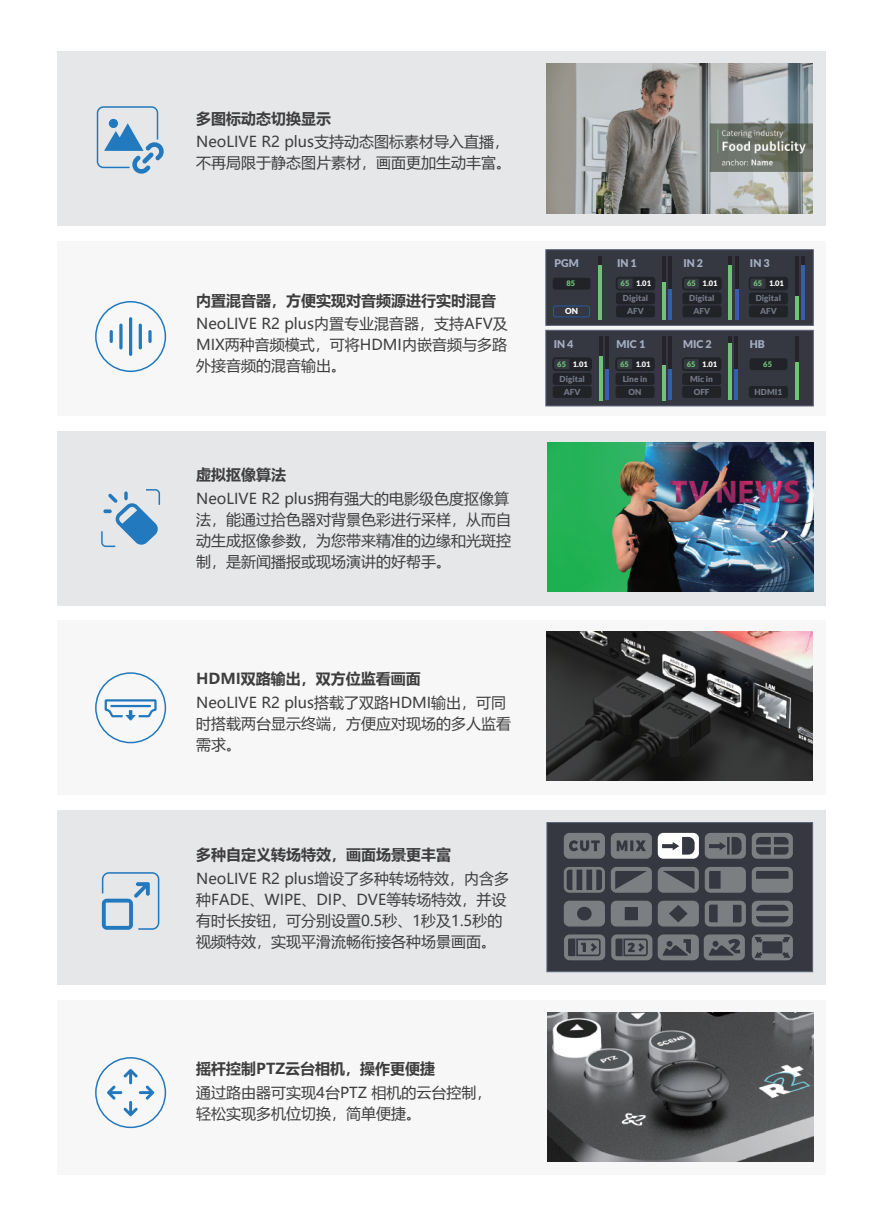
<style>
.page{position:relative;width:893px;height:1212px;background:#fff}
.page>*{position:absolute;margin:0;border:0;box-sizing:border-box;transform-origin:0 0}
.t1{font:15px/21px "Microsoft Ya Hei";color:#3e3e3f}
.t2{font:700 15px "Microsoft Ya Hei";color:#3e3e3f}
.t3{font:900 10.65px "Lato";color:#a3aec2}
.t4{font:900 8.25px "Lato";color:#737987}
.t5{font:900 8.25px "Lato";color:#fff}
.t6{font:900 7.5px "Lato";color:#fff}
.t7{font:900 7.5px "Lato";color:#70c276}
.s1{color:#70c276}
</style>
<div class="page">
<div style="left:57px;top:810px;width:768px;height:175px;background:#e6e7e9"></div>
<div style="left:57px;top:1000px;width:768px;height:175px;background:#f7f7f8"></div>
<div style="left:57px;top:51px;width:768px;height:175px;background:#e6e7e9"></div>
<div style="left:57px;top:431px;width:768px;height:174px;background:#e6e7e9"></div>
<div style="left:57px;top:241px;width:768px;height:175px;background:#f7f7f8"></div>
<div style="left:57px;top:620px;width:768px;height:175px;background:#f7f7f8"></div>
<div style="left:95px;top:301px;width:71px;height:71px;border:2px solid #2379be;border-radius:50%"></div>
<svg style="left:110px;top:330px;width:3px;height:13px"></svg>
<svg style="left:148px;top:330px;width:4px;height:13px"></svg>
<hr style="left:139px;top:324px;width:3px;height:25px;background:#2379be;border-radius:2px">
<svg style="left:119px;top:324px;width:4px;height:25px"></svg>
<hr style="left:129px;top:317px;width:3px;height:39px;background:#2379be;border-radius:2px">
<svg style="left:96px;top:106px;width:68px;height:68px"></svg>
<svg style="left:101px;top:489px;width:60px;height:59px"></svg>
<svg style="left:102px;top:872px;width:57px;height:58px"></svg>
<div style="left:95px;top:672px;width:71px;height:71px;border:2px solid #2379be;border-radius:50%"></div>
<svg style="left:105px;top:699px;width:52px;height:22px"></svg>
<div style="left:95px;top:1057px;width:71px;height:71px;border:2px solid #2379be;border-radius:50%"></div>
<svg style="left:107px;top:1069px;width:47px;height:47px"></svg>
<div style="left:546px;top:250px;width:267px;height:75px;background:#353841;border:1px solid #5a6379"></div>
<hr style="left:598px;top:256px;width:4px;height:55px;background:#27202b">
<hr style="left:598px;top:265px;width:4px;height:55px;background:#70c276">
<svg style="left:553px;top:305px;width:37px;height:12px"></svg>
<div style="left:553px;top:278px;width:37px;height:11px;background:#212329;border-radius:3px"></div>
<hr style="left:668px;top:256px;width:4px;height:55px;background:#27202b">
<hr style="left:668px;top:289px;width:4px;height:31px;background:#355fac">
<hr style="left:662px;top:256px;width:4px;height:55px;background:#27202b">
<hr style="left:662px;top:282px;width:4px;height:38px;background:#70c276">
<div style="left:616px;top:305px;width:39px;height:12px;background:#212329;border-radius:3px"></div>
<div style="left:616px;top:292px;width:39px;height:12px;background:#212329;border-radius:3px"></div>
<div style="left:616px;top:277px;width:39px;height:13px;border:2px solid #212329;border-radius:3px"></div>
<svg style="left:633px;top:278px;width:21px;height:11px"></svg>
<hr style="left:735px;top:256px;width:3px;height:55px;background:#27202b">
<hr style="left:735px;top:289px;width:3px;height:31px;background:#355fac">
<hr style="left:729px;top:256px;width:3px;height:55px;background:#27202b">
<hr style="left:729px;top:265px;width:3px;height:55px;background:#70c276">
<div style="left:682px;top:305px;width:39px;height:12px;background:#212329;border-radius:3px"></div>
<div style="left:682px;top:292px;width:39px;height:12px;background:#212329;border-radius:3px"></div>
<div style="left:682px;top:277px;width:40px;height:13px;border:2px solid #212329;border-radius:3px"></div>
<svg style="left:699px;top:278px;width:22px;height:11px"></svg>
<hr style="left:801px;top:256px;width:4px;height:55px;background:#27202b">
<hr style="left:801px;top:265px;width:4px;height:55px;background:#355fac">
<hr style="left:795px;top:256px;width:3px;height:55px;background:#27202b">
<hr style="left:795px;top:296px;width:3px;height:24px;background:#70c276">
<div style="left:749px;top:305px;width:39px;height:12px;background:#212329;border-radius:3px"></div>
<div style="left:749px;top:292px;width:39px;height:12px;background:#212329;border-radius:3px"></div>
<div style="left:749px;top:277px;width:39px;height:13px;border:2px solid #212329;border-radius:3px"></div>
<svg style="left:766px;top:278px;width:21px;height:11px"></svg>
<div style="left:546px;top:330px;width:267px;height:76px;background:#353841;border:1px solid #5a6379"></div>
<hr style="left:605px;top:336px;width:3px;height:56px;background:#27202b">
<hr style="left:605px;top:369px;width:3px;height:31px;background:#355fac">
<hr style="left:599px;top:336px;width:3px;height:56px;background:#27202b">
<hr style="left:599px;top:356px;width:3px;height:44px;background:#70c276">
<div style="left:553px;top:386px;width:39px;height:12px;background:#212329;border-radius:3px"></div>
<div style="left:553px;top:373px;width:39px;height:12px;background:#212329;border-radius:3px"></div>
<div style="left:552px;top:357px;width:40px;height:14px;border:2px solid #212329;border-radius:3px"></div>
<svg style="left:569px;top:358px;width:22px;height:12px"></svg>
<hr style="left:668px;top:336px;width:3px;height:56px;background:#27202b">
<hr style="left:668px;top:369px;width:3px;height:31px;background:#355fac">
<hr style="left:662px;top:336px;width:3px;height:56px;background:#27202b">
<hr style="left:662px;top:365px;width:3px;height:35px;background:#70c276">
<div style="left:615px;top:386px;width:39px;height:12px;background:#212329;border-radius:3px"></div>
<div style="left:615px;top:373px;width:39px;height:12px;background:#212329;border-radius:3px"></div>
<div style="left:615px;top:357px;width:40px;height:14px;border:2px solid #212329;border-radius:3px"></div>
<svg style="left:632px;top:358px;width:22px;height:12px"></svg>
<hr style="left:735px;top:336px;width:3px;height:56px;background:#27202b">
<hr style="left:735px;top:369px;width:3px;height:31px;background:#355fac">
<hr style="left:728px;top:336px;width:4px;height:56px;background:#27202b">
<hr style="left:728px;top:343px;width:4px;height:57px;background:#70c276">
<div style="left:682px;top:386px;width:39px;height:12px;background:#212329;border-radius:3px"></div>
<div style="left:682px;top:373px;width:39px;height:12px;background:#212329;border-radius:3px"></div>
<div style="left:682px;top:357px;width:39px;height:14px;border:2px solid #212329;border-radius:3px"></div>
<svg style="left:699px;top:358px;width:21px;height:12px"></svg>
<hr style="left:795px;top:336px;width:3px;height:56px;background:#27202b">
<hr style="left:795px;top:362px;width:3px;height:38px;background:#70c276">
<div style="left:749px;top:386px;width:39px;height:12px;background:#212329;border-radius:3px"></div>
<div style="left:749px;top:358px;width:38px;height:12px;background:#212329;border-radius:3px"></div>
<img style="left:547px;top:1013px;width:266px;height:149px">
<img style="left:547px;top:631px;width:266px;height:150px">
<img style="left:548px;top:442px;width:266px;height:149px">
<img style="left:547px;top:64px;width:265px;height:149px">
<div style="left:547px;top:822px;width:266px;height:150px;background:#353841;border:1px solid #5a6379"></div>
<svg style="left:658px;top:833px;width:41px;height:26px"></svg>
<svg style="left:705px;top:901px;width:41px;height:25px"></svg>
<svg style="left:564px;top:901px;width:41px;height:25px"></svg>
<svg style="left:658px;top:901px;width:41px;height:25px"></svg>
<svg style="left:752px;top:901px;width:41px;height:25px"></svg>
<svg style="left:611px;top:901px;width:41px;height:25px"></svg>
<svg style="left:752px;top:833px;width:41px;height:26px"></svg>
<svg style="left:705px;top:833px;width:41px;height:26px"></svg>
<svg style="left:564px;top:833px;width:41px;height:26px"></svg>
<svg style="left:611px;top:833px;width:41px;height:26px"></svg>
<svg style="left:564px;top:934px;width:41px;height:26px"></svg>
<svg style="left:564px;top:867px;width:41px;height:26px"></svg>
<svg style="left:705px;top:867px;width:41px;height:26px"></svg>
<svg style="left:752px;top:867px;width:41px;height:26px"></svg>
<svg style="left:611px;top:867px;width:41px;height:26px"></svg>
<svg style="left:658px;top:867px;width:41px;height:26px"></svg>
<svg style="left:752px;top:934px;width:41px;height:26px"></svg>
<svg style="left:658px;top:934px;width:87px;height:26px"></svg>
<svg style="left:611px;top:934px;width:41px;height:26px"></svg>
<p class="t2" style="left:196px;top:108px;width:136px">多图标动态切换显示</p>
<p class="t1" style="left:196px;top:131px;width:316px">NeoLIVE R2 plus支持动态图标素材导入直播，不再局限于静态图片素材，画面更加生动丰富。</p>
<p class="t2" style="left:196px;top:290px;width:301px">内置混音器，方便实现对音频源进行实时混音</p>
<p class="t1" style="left:196px;top:313px;width:313px;text-align:justify">NeoLIVE R2 plus内置专业混音器，支持AFV及MIX两种音频模式，可将HDMI内嵌音频与多路外接音频的混音输出。</p>
<p class="t2" style="left:196px;top:464px;width:91px">虚拟抠像算法</p>
<p class="t1" style="left:196px;top:487px;width:316px">NeoLIVE R2 plus拥有强大的电影级色度抠像算法，能通过拾色器对背景色彩进行采样，从而自动生成抠像参数，为您带来精准的边缘和光斑控制，是新闻播报或现场演讲的好帮手。</p>
<p class="t2" style="left:196px;top:668px;width:226px">HDMI双路输出，双方位监看画面</p>
<p class="t1" style="left:196px;top:692px;width:316px">NeoLIVE R2 plus搭载了双路HDMI输出，可同时搭载两台显示终端，方便应对现场的多人监看需求。</p>
<p class="t2" style="left:196px;top:844px;width:256px">多种自定义转场特效，画面场景更丰富</p>
<p class="t1" style="left:196px;top:868px;width:314px">NeoLIVE R2 plus增设了多种转场特效，内含多种FADE、WIPE、DIP、DVE等转场特效，并设有时长按钮，可分别设置0.5秒、1秒及1.5秒的视频特效，实现平滑流畅衔接各种场景画面。</p>
<p class="t3" style="left:554px;top:257px;width:26px">PGM</p>
<p class="t3" style="left:617px;top:257px;width:21px">IN 1</p>
<p class="t3" style="left:683px;top:257px;width:21px">IN 2</p>
<p class="t3" style="left:750px;top:257px;width:21px">IN 3</p>
<p class="t7" style="left:566px;top:279px;width:10px">85</p>
<p class="t6" style="left:621px;top:279px;width:32px"><span class="s1">65</span> 1.01</p>
<p class="t6" style="left:687px;top:279px;width:32px"><span class="s1">65</span> 1.01</p>
<p class="t6" style="left:753px;top:279px;width:32px"><span class="s1">65</span> 1.01</p>
<p class="t4" style="left:623px;top:294px;width:27px">Digital</p>
<p class="t4" style="left:689px;top:294px;width:27px">Digital</p>
<p class="t4" style="left:756px;top:294px;width:27px">Digital</p>
<p class="t5" style="left:565px;top:307px;width:14px">ON</p>
<p class="t4" style="left:627px;top:307px;width:18px">AFV</p>
<p class="t4" style="left:694px;top:307px;width:18px">AFV</p>
<p class="t4" style="left:760px;top:307px;width:18px">AFV</p>
<p class="t3" style="left:554px;top:338px;width:21px">IN 4</p>
<p class="t3" style="left:616px;top:338px;width:30px">MIC 1</p>
<p class="t3" style="left:683px;top:338px;width:30px">MIC 2</p>
<p class="t3" style="left:750px;top:338px;width:17px">HB</p>
<p class="t6" style="left:557px;top:360px;width:32px"><span class="s1">65</span> 1.01</p>
<p class="t6" style="left:620px;top:360px;width:32px"><span class="s1">65</span> 1.01</p>
<p class="t6" style="left:687px;top:360px;width:32px"><span class="s1">65</span> 1.01</p>
<p class="t7" style="left:763px;top:360px;width:10px">65</p>
<p class="t4" style="left:559px;top:374px;width:27px">Digital</p>
<p class="t4" style="left:623px;top:374px;width:26px">Line in</p>
<p class="t4" style="left:690px;top:374px;width:24px">Mic in</p>
<p class="t4" style="left:564px;top:387px;width:18px">AFV</p>
<p class="t4" style="left:629px;top:387px;width:14px">ON</p>
<p class="t4" style="left:694px;top:387px;width:17px">OFF</p>
<p class="t4" style="left:755px;top:387px;width:29px">HDMI1</p>
<p class="t2" style="left:196px;top:1058px;width:240px">摇杆控制PTZ云台相机，操作更便捷</p>
<p class="t1" style="left:196px;top:1081px;width:297px">通过路由器可实现4台PTZ 相机的云台控制，轻松实现多机位切换，简单便捷。</p>
</div>
